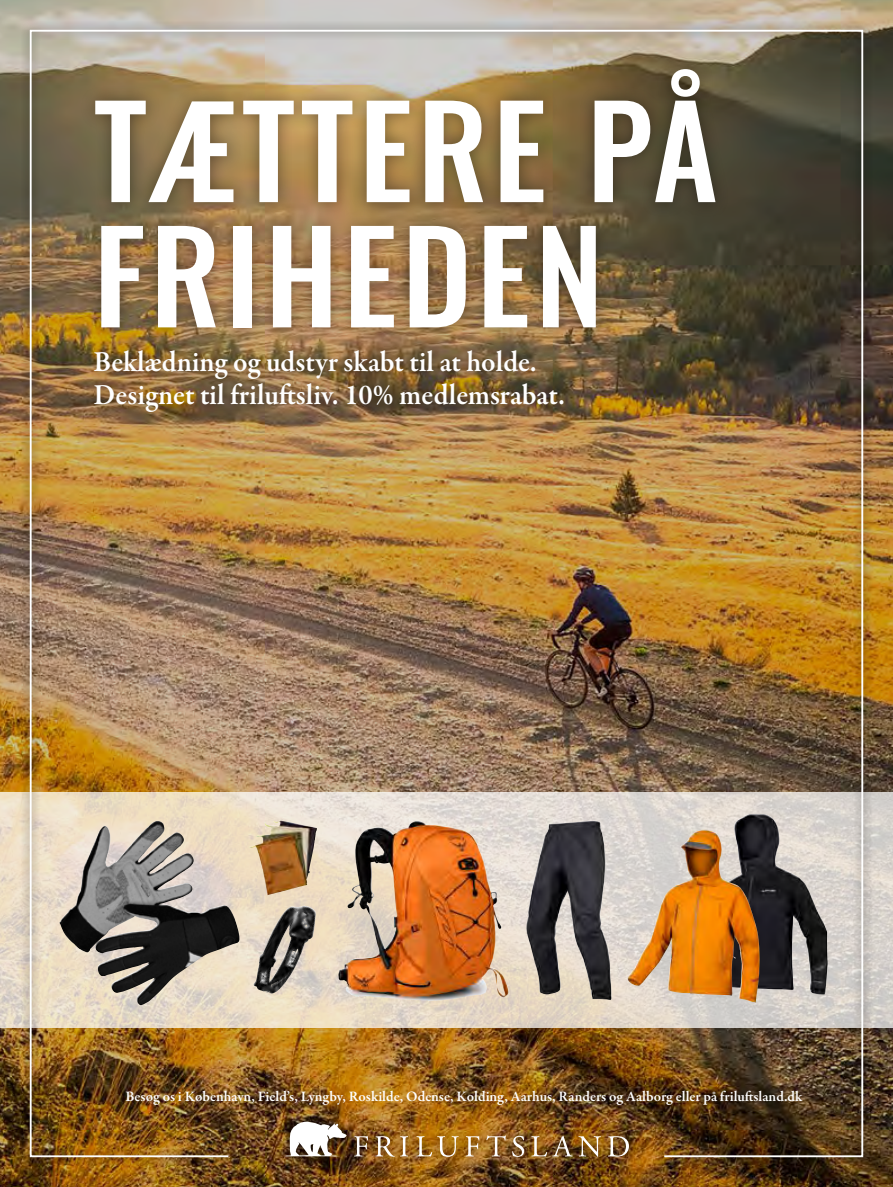
<style>
.page{position:relative;width:893px;height:1187px;background:#fff}
.page>*{position:absolute;margin:0;border:0;box-sizing:border-box;transform-origin:0 0}
.t1{font:500 125.25px/125.2px "Oswald";letter-spacing:.04em;color:#fff}
.t2{font:600 29.4px/33.2px "Garamond Premr Pro";color:#fff}
.t3{font:600 14.7px "Garamond Premr Pro";color:#fff}
</style>
<div class="page">
<img style="left:0;top:0;width:893px;height:1186px">
<svg style="left:0;top:792px;width:893px;height:235px;background:#e0d6ca"></svg>
<div style="left:20px;top:20px;width:853px;height:1146px;background:#000;opacity:.75"></div>
<img style="left:29px;top:29px;width:835px;height:1128px">
<div style="left:278px;top:1112px;width:360px;height:53px;background:#000;opacity:.75"></div>
<svg style="left:285px;top:1121px;width:62px;height:35px"></svg>
<svg style="left:354px;top:1136px;width:14px;height:20px"></svg>
<svg style="left:375px;top:1136px;width:33px;height:20px"></svg>
<svg style="left:416px;top:1136px;width:43px;height:20px"></svg>
<svg style="left:465px;top:1136px;width:14px;height:20px"></svg>
<svg style="left:486px;top:1135px;width:20px;height:21px"></svg>
<svg style="left:512px;top:1135px;width:12px;height:21px"></svg>
<svg style="left:531px;top:1135px;width:70px;height:21px"></svg>
<svg style="left:608px;top:1136px;width:21px;height:20px"></svg>
<img style="left:59px;top:820px;width:181px;height:185px">
<img style="left:526px;top:820px;width:86px;height:179px">
<img style="left:686px;top:814px;width:142px;height:180px">
<img style="left:626px;top:829px;width:134px;height:173px">
<img style="left:338px;top:821px;width:138px;height:179px">
<h1 class="t1" style="left:94px;top:96px;width:626px">TÆTTERE PÅ<br>FRIHEDEN</h1>
<h2 class="t2" style="left:94px;top:346px;width:473px">Beklædning og udstyr skabt til at holde.<br>Designet til friluftsliv. 10% medlemsrabat.</h2>
<p class="t3" style="left:125px;top:1087px;width:679px">Besøg os i København, Field’s, Lyngby, Roskilde, Odense, Kolding, Aarhus, Randers og Aalborg eller på friluftsland.dk</p>
</div>
